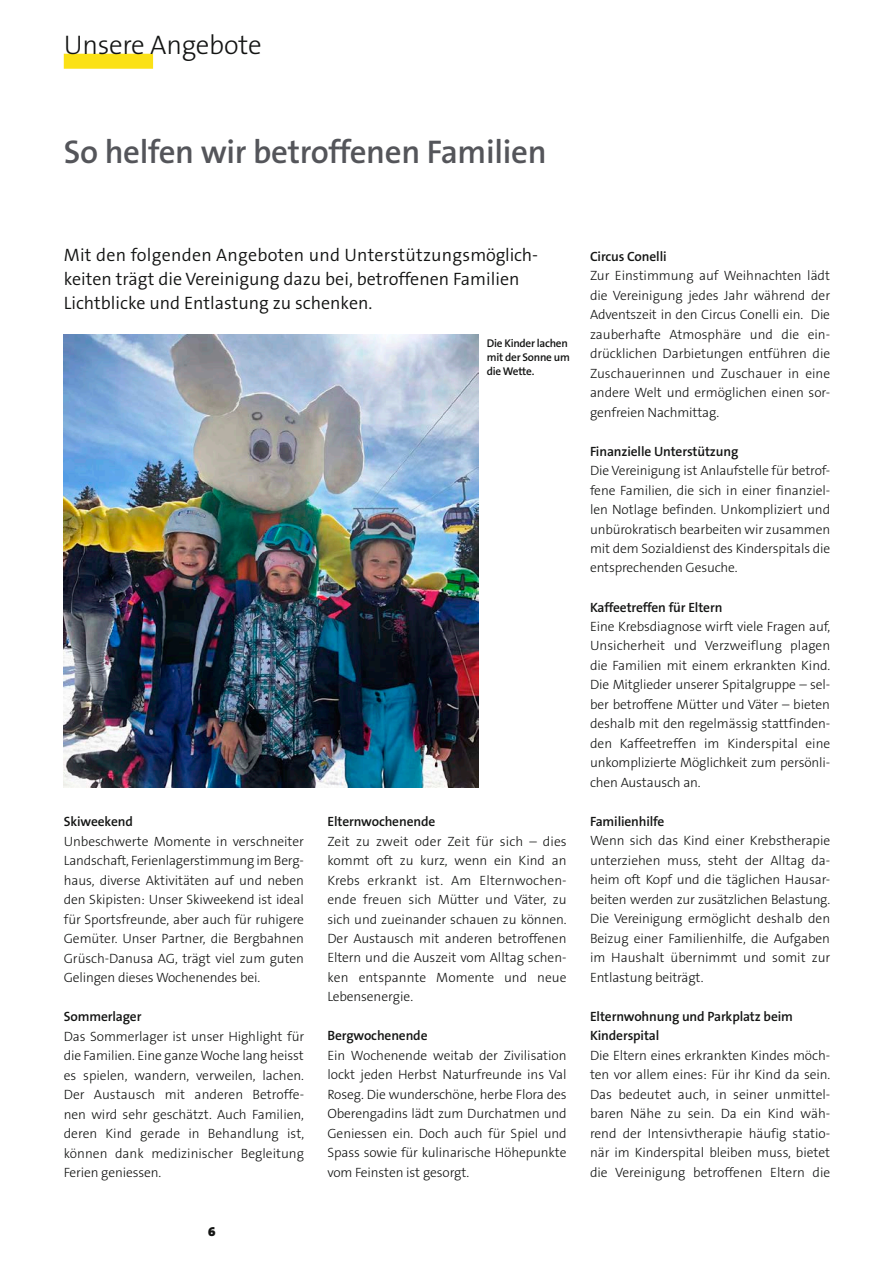
<style>
.page{position:relative;width:893px;height:1263px;background:#fff}
.page>*{position:absolute;margin:0;border:0;box-sizing:border-box;transform-origin:0 0}
.t1{font:600 33px "The Sans B6";letter-spacing:-.01em;color:#54555a}
.t2{font:300 27px "The Sans B3";letter-spacing:-.01em;color:#131413}
.t3{font:300 18px/24px "The Sans B4";color:#131413}
.t4{font:300 13.5px/19.5px "The Sans B3";letter-spacing:-.01em;color:#131413;text-align:justify}
.t5{font:600 13.5px/19.5px "The Sans B6";letter-spacing:-.01em;color:#131413}
.t6{font:900 13.5px "The Sans B9";color:#131413}
.t7{font:600 11.25px/14.2px "The Sans B6";letter-spacing:-.025em;color:#131413}
</style>
<div class="page">
<div style="left:64px;top:54px;width:89px;height:15px;background:#fbe116"></div>
<img style="left:64px;top:334px;width:415px;height:453px">
<h2 class="t2" style="left:64px;top:31px;width:199px">Unsere Angebote</h2>
<h1 class="t1" style="left:64px;top:135px;width:484px">So helfen wir betroffenen Familien</h1>
<h3 class="t3" style="left:64px;top:243px;width:476px">Mit den folgenden Angeboten und Unterstützungsmöglich&shy;keiten trägt die Vereinigung dazu bei, betroffenen Familien<br>Lichtblicke und Entlastung zu schenken.</h3>
<p class="t7" style="left:487px;top:336px;width:85px">Die Kinder lachen mit der Sonne um die Wette.</p>
<p class="t5" style="left:64px;top:812px;width:71px">Skiweekend</p>
<p class="t4" style="left:64px;top:832px;width:242px">Unbeschwerte Momente in verschneiter Landschaft, Ferienlagerstimmung im Berg&shy;haus, diverse Aktivitäten auf und neben den Skipisten: Unser Skiweekend ist ideal für Sportsfreunde, aber auch für ruhigere Gemüter. Unser Partner, die Bergbahnen Grüsch-Danusa AG, trägt viel zum guten Gelingen dieses Wochenendes bei.</p>
<p class="t5" style="left:64px;top:1007px;width:79px">Sommerlager</p>
<p class="t4" style="left:64px;top:1027px;width:242px">Das Sommerlager ist unser Highlight für die Familien. Eine ganze Woche lang heisst es spielen, wandern, verweilen, lachen.<br>Der Austausch mit anderen Betroffe&shy;nen wird sehr geschätzt. Auch Familien, deren Kind gerade in Behandlung ist, können dank medizinischer Begleitung Ferien geniessen.</p>
<p class="t6" style="left:208px;top:1224px;width:9px">6</p>
<p class="t5" style="left:327px;top:812px;width:109px">Elternwochenende</p>
<p class="t4" style="left:327px;top:832px;width:241px">Zeit zu zweit oder Zeit für sich – dies kommt oft zu kurz, wenn ein Kind an Krebs erkrankt ist. Am Elternwochen&shy;ende freuen sich Mütter und Väter, zu sich und zueinander schauen zu können.<br>Der Austausch mit anderen betroffenen Eltern und die Auszeit vom Alltag schen&shy;ken entspannte Momente und neue Lebensenergie.</p>
<p class="t5" style="left:327px;top:1027px;width:102px">Bergwochenende</p>
<p class="t4" style="left:327px;top:1046px;width:241px">Ein Wochenende weitab der Zivilisation lockt jeden Herbst Naturfreunde ins Val Roseg. Die wunderschöne, herbe Flora des Oberengadins lädt zum Durchatmen und Geniessen ein. Doch auch für Spiel und Spass sowie für kulinarische Höhepunkte vom Feinsten ist gesorgt.</p>
<p class="t5" style="left:590px;top:247px;width:78px">Circus Conelli</p>
<p class="t4" style="left:590px;top:266px;width:242px">Zur Einstimmung auf Weihnachten lädt die Vereinigung jedes Jahr während der Adventszeit in den Circus Conelli ein. Die zauberhafte Atmosphäre und die ein&shy;drücklichen Darbietungen entführen die Zuschauerinnen und Zuschauer in eine andere Welt und ermöglichen einen sor&shy;genfreien Nachmittag.</p>
<p class="t5" style="left:590px;top:442px;width:150px">Finanzielle Unterstützung</p>
<p class="t4" style="left:590px;top:461px;width:242px">Die Vereinigung ist Anlaufstelle für betrof&shy;fene Familien, die sich in einer finanziel&shy;len Notlage befinden. Unkompliziert und unbürokratisch bearbeiten wir zusammen mit dem Sozialdienst des Kinderspitals die entsprechenden Gesuche.</p>
<p class="t5" style="left:590px;top:598px;width:134px">Kaffeetreffen für Eltern</p>
<p class="t4" style="left:590px;top:617px;width:242px">Eine Krebsdiagnose wirft viele Fragen auf, Unsicherheit und Verzweiflung plagen die Familien mit einem erkrankten Kind.<br>Die Mitglieder unserer Spitalgruppe – sel&shy;ber betroffene Mütter und Väter – bieten deshalb mit den regelmässig stattfinden&shy;den Kaffeetreffen im Kinderspital eine unkomplizierte Möglichkeit zum persönli&shy;chen Austausch an.</p>
<p class="t5" style="left:590px;top:812px;width:76px">Familienhilfe</p>
<p class="t4" style="left:590px;top:832px;width:242px">Wenn sich das Kind einer Krebstherapie unterziehen muss, steht der Alltag da&shy;heim oft Kopf und die täglichen Hausar&shy;beiten werden zur zusätzlichen Belastung.<br>Die Vereinigung ermöglicht deshalb den Beizug einer Familienhilfe, die Aufgaben im Haushalt übernimmt und somit zur Entlastung beiträgt.</p>
<p class="t5" style="left:590px;top:1007px;width:204px">Elternwohnung und Parkplatz beim<br>Kinderspital</p>
<p class="t4" style="left:590px;top:1046px;width:242px">Die Eltern eines erkrankten Kindes möch&shy;ten vor allem eines: Für ihr Kind da sein.<br>Das bedeutet auch, in seiner unmittel&shy;baren Nähe zu sein. Da ein Kind wäh&shy;rend der Intensivtherapie häufig statio&shy;när im Kinderspital bleiben muss, bietet die Vereinigung betroffenen Eltern die</p>
</div>
